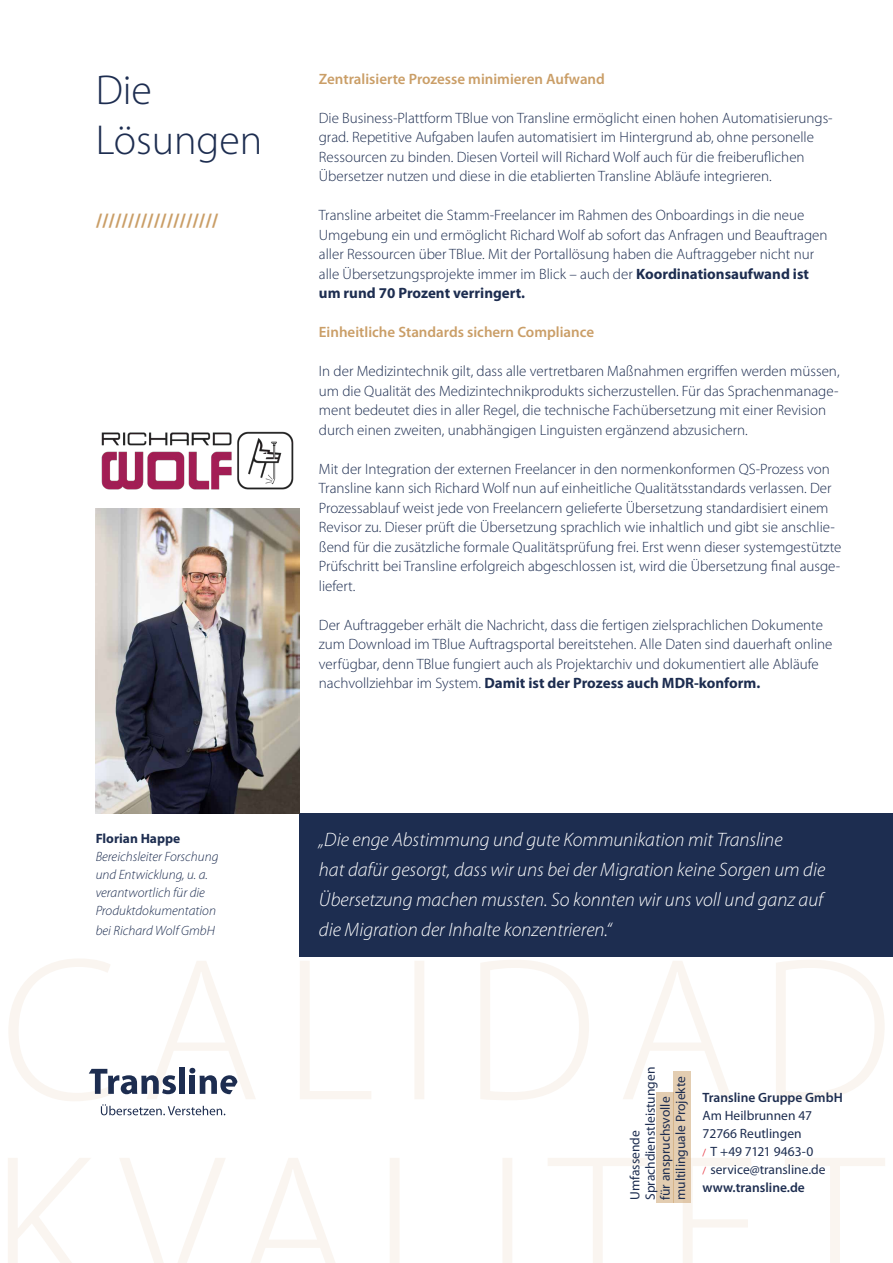
<style>
.page{position:relative;width:893px;height:1263px;background:#fff}
.page>*{position:absolute;margin:0;border:0;box-sizing:border-box;transform-origin:0 0}
.t1{font:300 42px/50.4px "Myriad Pro";color:#1d2d50}
.t2{font:italic 300 19.5px/30px "Myriad Pro";color:#fff}
.t3{font:700 19.5px "Myriad Pro";color:#ca9e67}
.t4{font:300 15px/19.5px "Myriad Pro";color:#1d2d50}
.t5{font:600 15px "Myriad Pro";color:#ca9e67}
.t6{font:13.5px/18px "Myriad Pro";color:#1d2d50}
.t7{font:italic 300 13.5px/18px "Myriad Pro";color:#1d2d50}
.t8{font:600 13.5px "Myriad Pro";color:#1d2d50}
.t9{font:700 13.5px "Myriad Pro";color:#1d2d50}
.s1{font-weight:700}
.s2{font-size:10.5px;color:#e73743}
.s3{font-weight:600}
</style>
<div class="page">
<svg style="left:8px;top:1158px;width:877px;height:105px"></svg>
<svg style="left:9px;top:959px;width:875px;height:142px"></svg>
<svg style="left:89px;top:1069px;width:87px;height:25px"></svg>
<div style="left:179px;top:1067px;width:6px;height:27px;background:#1d2d50"></div>
<svg style="left:189px;top:1068px;width:48px;height:26px"></svg>
<svg style="left:101px;top:1104px;width:124px;height:11px"></svg>
<div style="left:673px;top:1071px;width:17px;height:132px;background:#e3cdb1"></div>
<div style="left:657px;top:1092px;width:17px;height:111px;background:#e3cdb1"></div>
<div style="left:299px;top:814px;width:594px;height:143px;background:#1d2d50"></div>
<img style="left:96px;top:508px;width:203px;height:306px">
<img style="left:101px;top:432px;width:192px;height:57px">
<h1 class="t1" style="left:96px;top:64px;width:168px">Die<br>Lösungen</h1>
<h2 class="t3" style="left:96px;top:208px;width:124px">///////////////////</h2>
<p class="t9" style="left:96px;top:830px;width:86px">Florian Happe</p>
<p class="t7" style="left:96px;top:848px;width:124px">Bereichsleiter Forschung und Entwicklung, u. a. verantwortlich für die<br>Produktdokumentation</p>
<p class="t7" style="left:96px;top:921px;width:121px">bei Richard Wolf GmbH</p>
<p class="t5" style="left:319px;top:69px;width:288px">Zentralisierte Prozesse minimieren Aufwand</p>
<p class="t4" style="left:319px;top:108px;width:515px">Die Business-Plattform TBlue von Transline ermöglicht einen hohen Automatisierungs&shy;grad. Repetitive Aufgaben laufen automatisiert im Hintergrund ab, ohne personelle Ressourcen zu binden. Diesen Vorteil will Richard Wolf auch für die freiberuflichen Übersetzer nutzen und diese in die etablierten Transline Abläufe integrieren.</p>
<p class="t4" style="left:319px;top:205px;width:510px">Transline arbeitet die Stamm-Freelancer im Rahmen des Onboardings in die neue Umgebung ein und ermöglicht Richard Wolf ab sofort das Anfragen und Beauftragen aller Ressourcen über TBlue. Mit der Portallösung haben die Auftraggeber nicht nur alle Übersetzungsprojekte immer im Blick – auch der <span class="s1">Koordinationsaufwand ist um rund 70 Prozent verringert.</span></p>
<p class="t5" style="left:319px;top:322px;width:277px">Einheitliche Standards sichern Compliance</p>
<p class="t4" style="left:319px;top:361px;width:522px">In der Medizintechnik gilt, dass alle vertretbaren Maßnahmen ergriffen werden müssen, um die Qualität des Medizintechnikprodukts sicherzustellen. Für das Sprachenmanage&shy;ment bedeutet dies in aller Regel, die technische Fachübersetzung mit einer Revision durch einen zweiten, unabhängigen Linguisten ergänzend abzusichern.</p>
<p class="t4" style="left:319px;top:459px;width:524px">Mit der Integration der externen Freelancer in den normenkonformen QS-Prozess von Transline kann sich Richard Wolf nun auf einheitliche Qualitätsstandards verlassen. Der Prozessablauf weist jede von Freelancern gelieferte Übersetzung standardisiert einem Revisor zu. Dieser prüft die Übersetzung sprachlich wie inhaltlich und gibt sie anschlie&shy;ßend für die zusätzliche formale Qualitätsprüfung frei. Erst wenn dieser systemgestützte Prüfschritt bei Transline erfolgreich abgeschlossen ist, wird die Übersetzung final ausge&shy;liefert.</p>
<p class="t4" style="left:319px;top:615px;width:515px">Der Auftraggeber erhält die Nachricht, dass die fertigen zielsprachlichen Dokumente zum Download im TBlue Auftragsportal bereitstehen. Alle Daten sind dauerhaft online verfügbar, denn TBlue fungiert auch als Projektarchiv und dokumentiert alle Abläufe nachvollziehbar im System. <span class="s1">Damit ist der Prozess auch MDR-konform.</span></p>
<h2 class="t2" style="left:319px;top:824px;width:508px">„Die enge Abstimmung und gute Kommunikation mit Transline<br>hat dafür gesorgt, dass wir uns bei der Migration keine Sorgen um die Übersetzung machen mussten. So konnten wir uns voll und ganz auf die Migration der Inhalte konzentrieren.“</h2>
<p class="t6" style="left:627px;top:1200px;width:135px;line-height:15.1px;rotate:-90deg">Umfassende<br>Sprachdienstleistungen für anspruchsvolle multilinguale Projekte</p>
<p class="t8" style="left:702px;top:1088px;width:142px">Transline Gruppe GmbH</p>
<p class="t6" style="left:702px;top:1106px;width:125px">Am Heilbrunnen 47<br>72766 Reutlingen<br><span class="s2">/</span> T +49 7121 9463-0<br><span class="s2">/</span> service@transline.de <span class="s3">www.transline.de</span></p>
</div>
